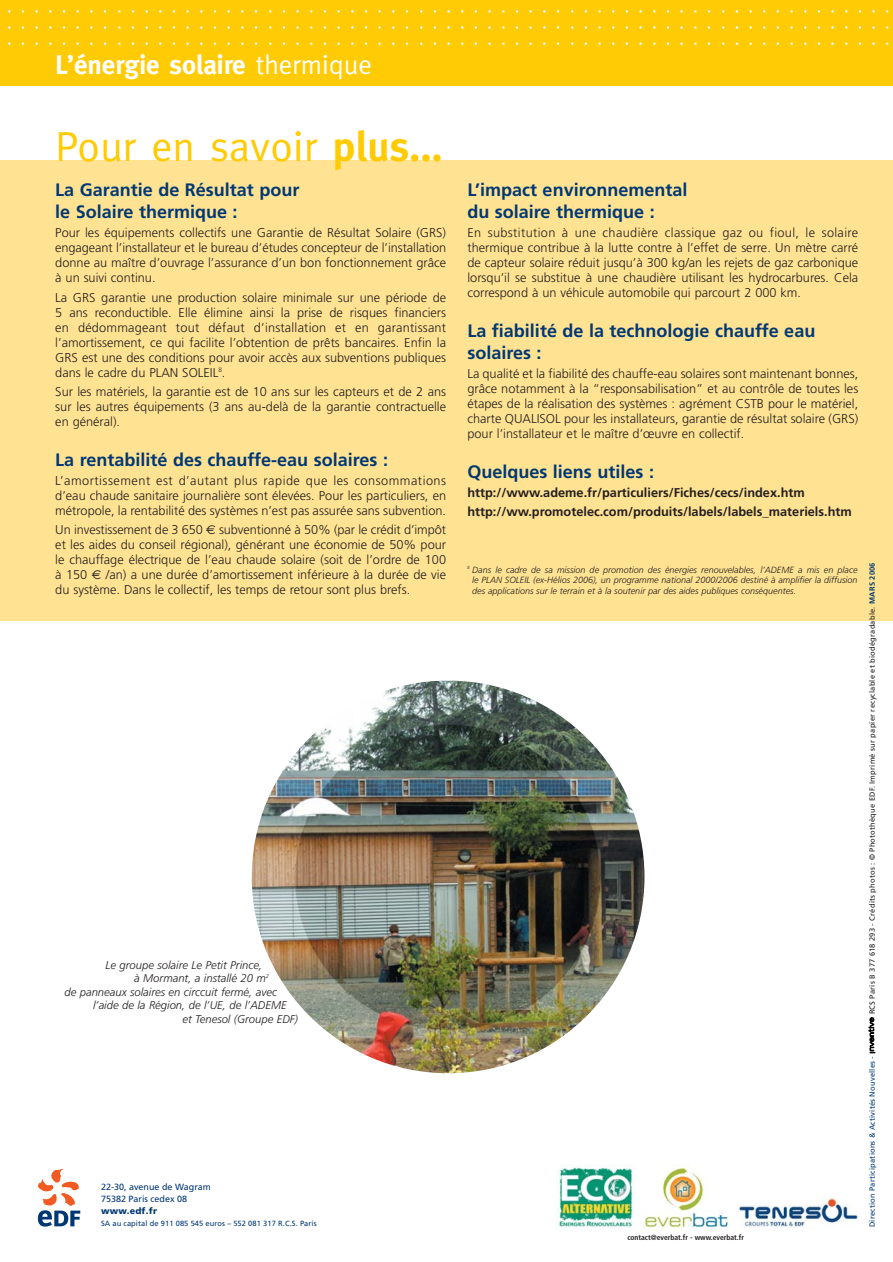
<style>
.page{position:relative;width:893px;height:1262px;background:#fff}
.page>*{position:absolute;margin:0;border:0;box-sizing:border-box;transform-origin:0 0}
.t1{font:42px "Meta";color:#ffcb04}
.t2{font:700 27px "Meta";color:#fff}
.t3{font:700 18px/21.6px "Frutiger";color:#003874}
.t4{font:300 12.75px/15px "Frutiger";color:#231f20;text-align:justify}
.t5{font:700 12.75px/19.2px "Frutiger";color:#231f20}
.t6{font:italic 300 11.25px "Frutiger";color:#231f20}
.t7{font:italic 300 9px/10.8px "Frutiger";color:#231f20;text-align:justify}
.t8{font:9px/12px "Frutiger";color:#003874}
.t9{font:900 9px "Frutiger";letter-spacing:.025em;color:#003874}
.t10{font:7.5px "Frutiger";letter-spacing:.03em;color:#231f20}
.t11{font:7.5px "Frutiger";letter-spacing:.01em;color:#003874}
.t12{font:7.5px "Frutiger";letter-spacing:.03em;color:#003874}
.t13{font:700 condensed 7.5px "Frutiger";color:#231f20}
.s1{font-weight:400}
.s2{font-weight:700}
.s3{font-family:"Euro Sans";font-weight:400}
.s4{font-weight:700;color:#003874}
</style>
<div class="page">
<img style="left:737px;top:1198px;width:121px;height:30px">
<img style="left:556px;top:1164px;width:79px;height:64px">
<img style="left:643px;top:1164px;width:86px;height:66px">
<svg style="left:38px;top:1169px;width:42px;height:57px"></svg>
<div style="left:0;top:0;width:892px;height:85px;background:#ffcb04"></div>
<div style="left:0;top:161px;width:892px;height:460px;background:#ffe292"></div>
<img style="left:252px;top:680px;width:392px;height:393px;border-radius:50%">
<svg style="left:868px;top:1017px;width:7px;height:36px"></svg>
<h2 class="t2" style="left:55px;top:55px;width:318px">L’énergie solaire <span class="s1">thermique</span></h2>
<h1 class="t1" style="left:55px;top:130px;width:389px">Pour en savoir <span class="s2">plus...</span></h1>
<h3 class="t3" style="left:55px;top:181px;width:246px">La Garantie de Résultat pour le Solaire thermique :</h3>
<p class="t4" style="left:55px;top:226px;width:392px">Pour les équipements collectifs une Garantie de Résultat Solaire (GRS) engageant l’installateur et le bureau d’études concepteur de l’installation donne au maître d’ouvrage l’assurance d’un bon fonctionnement grâce à un suivi continu.</p>
<p class="t4" style="left:55px;top:290px;width:392px">La GRS garantie une production solaire minimale sur une période de 5 ans reconductible. Elle élimine ainsi la prise de risques financiers en dédommageant tout défaut d’installation et en garantissant l’amortissement, ce qui facilite l’obtention de prêts bancaires. Enfin la GRS est une des conditions pour avoir accès aux subventions publiques dans le cadre du PLAN SOLEIL<sup>8</sup>.</p>
<p class="t4" style="left:55px;top:385px;width:392px">Sur les matériels, la garantie est de 10 ans sur les capteurs et de 2 ans sur les autres équipements (3 ans au-delà de la garantie contractuelle en général).</p>
<h3 class="t3" style="left:55px;top:450px;width:334px">La rentabilité des chauffe-eau solaires :</h3>
<p class="t4" style="left:55px;top:474px;width:392px">L’amortissement est d’autant plus rapide que les consommations d’eau chaude sanitaire journalière sont élevées. Pour les particuliers, en métropole, la rentabilité des systèmes n’est pas assurée sans subvention.</p>
<p class="t4" style="left:55px;top:523px;width:392px">Un investissement de 3 650 <span class="s3">€</span> subventionné à 50% (par le crédit d’impôt et les aides du conseil régional), générant une économie de 50% pour le chauffage électrique de l’eau chaude solaire (soit de l’ordre de 100 à 150 <span class="s3">€</span> /an) a une durée d’amortissement inférieure à la durée de vie du système. Dans le collectif, les temps de retour sont plus brefs.</p>
<p class="t6" style="left:106px;top:960px;width:158px">Le groupe solaire Le Petit Prince,</p>
<p class="t6" style="left:134px;top:974px;width:136px">à Mormant, a installé 20 m<sup>2</sup></p>
<p class="t6" style="left:64px;top:987px;width:214px">de panneaux solaires en circcuit fermé, avec</p>
<p class="t6" style="left:93px;top:1001px;width:195px">l’aide de la Région, de l’UE, de l’ADEME</p>
<p class="t6" style="left:182px;top:1014px;width:117px">et Tenesol (Groupe EDF)</p>
<p class="t8" style="left:101px;top:1182px;width:111px">22-30, avenue de Wagram<br>75382 Paris cedex 08</p>
<p class="t9" style="left:101px;top:1207px;width:57px">www.edf.fr</p>
<p class="t11" style="left:101px;top:1220px;width:217px">SA au capital de 911 085 545 euros – 552 081 317 R.C.S. Paris</p>
<h3 class="t3" style="left:467px;top:181px;width:221px">L’impact environnemental du solaire thermique :</h3>
<p class="t4" style="left:467px;top:226px;width:392px">En substitution à une chaudière classique gaz ou fioul, le solaire thermique contribue à la lutte contre à l’effet de serre. Un mètre carré de capteur solaire réduit jusqu’à 300 kg/an les rejets de gaz carbonique lorsqu’il se substitue à une chaudière utilisant les hydrocarbures. Cela correspond à un véhicule automobile qui parcourt 2 000 km.</p>
<h3 class="t3" style="left:467px;top:321px;width:349px">La fiabilité de la technologie chauffe eau solaires :</h3>
<p class="t4" style="left:467px;top:367px;width:392px">La qualité et la fiabilité des chauffe-eau solaires sont maintenant bonnes, grâce notamment à la “responsabilisation” et au contrôle de toutes les étapes de la réalisation des systèmes : agrément CSTB pour le matériel, charte QUALISOL pour les installateurs, garantie de résultat solaire (GRS) pour l’installateur et le maître d’œuvre en collectif.</p>
<h3 class="t3" style="left:467px;top:462px;width:188px">Quelques liens utiles :</h3>
<p class="t5" style="left:467px;top:484px;width:386px">http://www.ademe.fr/particuliers/Fiches/cecs/index.htm http://ww.promotelec.com/produits/labels/labels_materiels.htm</p>
<p class="t7" style="left:472px;top:564px;width:387px;text-indent:-5px"><sup>8</sup> Dans le cadre de sa mission de promotion des énergies renouvelables, l’ADEME a mis en place le PLAN SOLEIL (ex-Hélios 2006), un programme national 2000/2006 destiné à amplifier la diffusion des applications sur le terrain et à la soutenir par des aides publiques conséquentes.</p>
<p class="t10" style="left:869px;top:1014px;width:453px;rotate:-90deg">RCS Paris B 377 618 293 - Crédits photos : © Photothèque EDF. Imprimé sur papier recyclable et biodégradable. <span class="s4">MARS 2006</span></p>
<p class="t13" style="left:627px;top:1234px;width:118px">contact@everbat.fr - www.everbat.fr</p>
<p class="t12" style="left:869px;top:1227px;width:173px;rotate:-90deg">Direction Participations &amp; Activités Nouvelles -</p>
</div>
